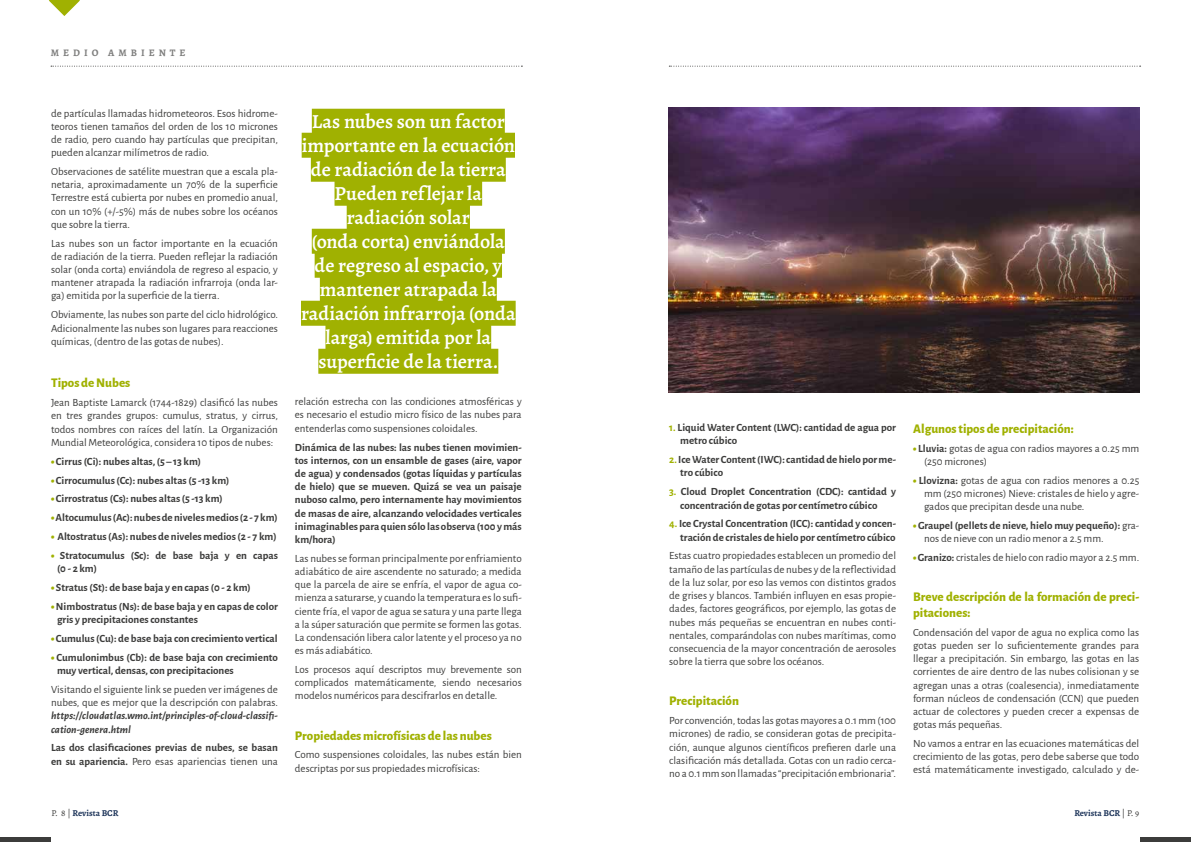
<style>
.page{position:relative;width:1191px;height:842px;background:#fff}
.page>*{position:absolute;margin:0;border:0;box-sizing:border-box;transform-origin:0 0}
.t1{font:600 20px/24px "Alegreya";letter-spacing:-.005em;color:#fff;text-align:center}
.t2{font:800 13px/15.6px "Alegreya Sans";color:#a0b101}
.t3{font:11px/13.2px "Alegreya Sans";color:#3c3c3b;text-align:justify}
.t4{font:700 11px/13.2px "Alegreya Sans";color:#3c3c3b}
.t5{font:italic 700 11px/13.2px "Alegreya Sans";letter-spacing:.005em;color:#3c3c3b}
.t6{font:700 10px "Alegreya";letter-spacing:.4em;color:#7e7e7d}
.t7{font:700 9px "Alegreya";color:#1e355a}
.s1{font-weight:900;color:#a0b101}
.s2{font-weight:400}
.s3{color:#a0b101}
.s4{font-weight:700}
.s5{font-weight:400;color:#3c3c3b}
</style>
<div class="page">
<div style="left:0;top:837px;width:51px;height:5px;background:#3c3c3b"></div>
<div style="left:1140px;top:837px;width:51px;height:5px;background:#3c3c3b"></div>
<svg style="left:51px;top:66px;width:471px;height:1px"></svg>
<svg style="left:669px;top:66px;width:471px;height:1px"></svg>
<img style="left:669px;top:108px;width:471px;height:285px">
<svg style="left:49px;top:0;width:31px;height:16px"></svg>
<div style="left:312px;top:109px;width:193px;height:25px;background:#a0b101"></div>
<div style="left:302px;top:133px;width:213px;height:25px;background:#a0b101"></div>
<div style="left:311px;top:157px;width:195px;height:25px;background:#a0b101"></div>
<div style="left:334px;top:181px;width:148px;height:25px;background:#a0b101"></div>
<div style="left:347px;top:205px;width:123px;height:25px;background:#a0b101"></div>
<div style="left:312px;top:229px;width:193px;height:25px;background:#a0b101"></div>
<div style="left:315px;top:253px;width:187px;height:25px;background:#a0b101"></div>
<div style="left:320px;top:277px;width:177px;height:25px;background:#a0b101"></div>
<div style="left:301px;top:301px;width:214px;height:25px;background:#a0b101"></div>
<div style="left:325px;top:325px;width:166px;height:25px;background:#a0b101"></div>
<div style="left:318px;top:349px;width:180px;height:25px;background:#a0b101"></div>
<p class="t6" style="left:51px;top:46px;width:136px">MEDIO AMBIENTE</p>
<p class="t3" style="left:51px;top:106px;width:228px">de partículas llamadas hidrometeoros. Esos hidrome&shy;teoros tienen tamaños del orden de los 10 micrones de radio, pero cuando hay partículas que precipitan, pueden alcanzar milímetros de radio.</p>
<p class="t3" style="left:51px;top:164px;width:228px">Observaciones de satélite muestran que a escala pla&shy;netaria, aproximadamente un 70% de la superficie Terrestre está cubierta por nubes en promedio anual, con un 10% (+/-5%) más de nubes sobre los océanos que sobre la tierra.</p>
<p class="t3" style="left:51px;top:236px;width:228px">Las nubes son un factor importante en la ecuación de radiación de la tierra. Pueden reflejar la radiación solar (onda corta) enviándola de regreso al espacio, y mantener atrapada la radiación infrarroja (onda lar&shy;ga) emitida por la superficie de la tierra.</p>
<p class="t3" style="left:51px;top:308px;width:228px">Obviamente, las nubes son parte del ciclo hidrológico.<br>Adicionalmente las nubes son lugares para reacciones químicas, (dentro de las gotas de nubes).</p>
<p class="t2" style="left:51px;top:374px;width:81px">Tipos de Nubes</p>
<p class="t3" style="left:51px;top:395px;width:228px">Jean Baptiste Lamarck (1744-1829) clasificó las nubes en tres grandes grupos: cumulus, stratus, y cirrus, todos nombres con raíces del latín. La Organización Mundial Meteorológica, considera 10 tipos de nubes:</p>
<p class="t4" style="left:51px;top:454px;width:152px"><span class="s1">•</span> Cirrus (Ci): nubes altas, (5 – 13 km)</p>
<p class="t4" style="left:51px;top:473px;width:180px"><span class="s1">•</span> Cirrocumulus (Cc): nubes altas (5 -13 km)</p>
<p class="t4" style="left:51px;top:491px;width:173px"><span class="s1">•</span> Cirrostratus (Cs): nubes altas (5 -13 km)</p>
<p class="t4" style="left:51px;top:510px;width:228px"><span class="s1">•</span> Altocumulus (Ac): nubes de niveles medios (2 - 7 km)</p>
<p class="t4" style="left:51px;top:529px;width:227px"><span class="s1">•</span> Altostratus (As): nubes de niveles medios (2 - 7 km)</p>
<p class="t4" style="left:57px;top:548px;width:222px;text-indent:-6px"><span class="s1">•</span> Stratocumulus (Sc): de base baja y en capas (0 - 2 km)</p>
<p class="t4" style="left:51px;top:580px;width:201px"><span class="s1">•</span> Stratus (St): de base baja y en capas (0 - 2 km)</p>
<p class="t4" style="left:57px;top:599px;width:222px;text-indent:-6px"><span class="s1">•</span> Nimbostratus (Ns): de base baja y en capas de color gris y precipitaciones constantes</p>
<p class="t4" style="left:51px;top:631px;width:228px"><span class="s1">•</span> Cumulus (Cu): de base baja con crecimiento vertical</p>
<p class="t4" style="left:57px;top:650px;width:222px;text-indent:-6px"><span class="s1">•</span> Cumulonimbus (Cb): de base baja con crecimiento muy vertical, densas, con precipitaciones</p>
<p class="t3" style="left:51px;top:682px;width:228px">Visitando el siguiente link se pueden ver imágenes de nubes, que es mejor que la descripción con palabras.</p>
<p class="t5" style="left:51px;top:708px;width:228px">https://cloudatlas.wmo.int/principles-of-cloud-classifi&shy;cation-genera.html</p>
<p class="t4" style="left:51px;top:740px;width:228px">Las dos clasificaciones previas de nubes, se basan en su apariencia. <span class="s2">Pero esas apariencias tienen una</span></p>
<p class="t1" style="left:301px;top:109px;width:216px">Las nubes son un factor importante en la ecuación de radiación de la tierra<br>Pueden reflejar la radiación solar<br>(onda corta) enviándola de regreso al espacio, y mantener atrapada la radiación infrarroja (onda larga) emitida por la superficie de la tierra.</p>
<p class="t3" style="left:295px;top:394px;width:228px">relación estrecha con las condiciones atmosféricas y es necesario el estudio micro físico de las nubes para entenderlas como suspensiones coloidales.</p>
<p class="t4" style="left:295px;top:440px;width:228px;text-align:justify">Dinámica de las nubes: las nubes tienen movimien&shy;tos internos, con un ensamble de gases (aire, vapor de agua) y condensados (gotas líquidas y partículas de hielo) que se mueven. Quizá se vea un paisaje nuboso calmo, pero internamente hay movimientos de masas de aire, alcanzando velocidades verticales inimaginables para quien sólo las observa (100 y más km/hora)</p>
<p class="t3" style="left:295px;top:551px;width:228px">Las nubes se forman principalmente por enfriamiento adiabático de aire ascendente no saturado; a medida que la parcela de aire se enfría, el vapor de agua co&shy;mienza a saturarse, y cuando la temperatura es lo sufi&shy;ciente fría, el vapor de agua se satura y una parte llega a la súper saturación que permite se formen las gotas.<br>La condensación libera calor latente y el proceso ya no es más adiabático.</p>
<p class="t3" style="left:295px;top:662px;width:228px">Los procesos aquí descriptos muy brevemente son complicados matemáticamente, siendo necesarios modelos numéricos para descifrarlos en detalle.</p>
<p class="t2" style="left:295px;top:727px;width:198px">Propiedades microfísicas de las nubes</p>
<p class="t3" style="left:295px;top:748px;width:228px">Como suspensiones coloidales, las nubes están bien descriptas por sus propiedades microfísicas:</p>
<p class="t4" style="left:680px;top:420px;width:217px;text-indent:-11px"><span class="s3">1.</span> Liquid Water Content (LWC): cantidad de agua por metro cúbico</p>
<p class="t4" style="left:680px;top:452px;width:217px;text-indent:-11px"><span class="s3">2.</span> Ice Water Content (IWC): cantidad de hielo por me&shy;tro cúbico</p>
<p class="t4" style="left:680px;top:484px;width:217px;text-indent:-11px"><span class="s3">3.</span> Cloud Droplet Concentration (CDC): cantidad y concentración de gotas por centímetro cúbico</p>
<p class="t4" style="left:669px;top:516px;width:228px;text-align:right"><span class="s3">4.</span> Ice Crystal Concentration (ICC): cantidad y concen&shy;tración de cristales de hielo por centímetro cúbico</p>
<p class="t3" style="left:669px;top:549px;width:228px">Estas cuatro propiedades establecen un promedio del tamaño de las partículas de nubes y de la reflectividad de la luz solar, por eso las vemos con distintos grados de grises y blancos. También influyen en esas propie&shy;dades, factores geográficos, por ejemplo, las gotas de nubes más pequeñas se encuentran en nubes conti&shy;nentales, comparándolas con nubes marítimas, como consecuencia de la mayor concentración de aerosoles sobre la tierra que sobre los océanos.</p>
<p class="t2" style="left:669px;top:692px;width:71px">Precipitación</p>
<p class="t3" style="left:669px;top:713px;width:228px">Por convención, todas las gotas mayores a 0.1 mm (100 micrones) de radio, se consideran gotas de precipita&shy;ción, aunque algunos científicos prefieren darle una clasificación más detallada. Gotas con un radio cerca&shy;no a 0.1 mm son llamadas “precipitación embrionaria”.</p>
<p class="t2" style="left:913px;top:420px;width:162px">Algunos tipos de precipitación:</p>
<p class="t3" style="left:924px;top:441px;width:217px;text-indent:-11px"><span class="s1">•</span> <span class="s4">Lluvia:</span> gotas de agua con radios mayores a 0.25 mm (250 micrones)</p>
<p class="t3" style="left:924px;top:473px;width:217px;text-indent:-11px"><span class="s1">•</span> <span class="s4">Llovizna:</span> gotas de agua con radios menores a 0.25 mm (250 micrones) Nieve: cristales de hielo y agre&shy;gados que precipitan desde una nube.</p>
<p class="t4" style="left:924px;top:518px;width:217px;text-indent:-11px"><span class="s1">•</span> Graupel (pellets de nieve, hielo muy pequeño): <span class="s2">gra&shy;nos de nieve con un radio menor a 2.5 mm.</span></p>
<p class="t3" style="left:913px;top:550px;width:228px"><span class="s1">•</span> <span class="s4">Granizo:</span> cristales de hielo con radio mayor a 2.5 mm.</p>
<p class="t2" style="left:913px;top:588px;width:228px">Breve descripción de la formación de preci&shy;pitaciones:</p>
<p class="t3" style="left:913px;top:625px;width:228px">Condensación del vapor de agua no explica como las gotas pueden ser lo suficientemente grandes para llegar a precipitación. Sin embargo, las gotas en las corrientes de aire dentro de las nubes colisionan y se agregan unas a otras (coalesencia), inmediatamente forman núcleos de condensación (CCN) que pueden actuar de colectores y pueden crecer a expensas de gotas más pequeñas.</p>
<p class="t3" style="left:913px;top:736px;width:228px">No vamos a entrar en las ecuaciones matemáticas del crecimiento de las gotas, pero debe saberse que todo está matemáticamente investigado, calculado y de-</p>
<p class="t7" style="left:51px;top:808px;width:69px"><span class="s5">P. 8 |</span> Revista BCR</p>
<p class="t7" style="left:1074px;top:808px;width:66px">Revista BCR <span class="s5">| P. 9</span></p>
</div>
